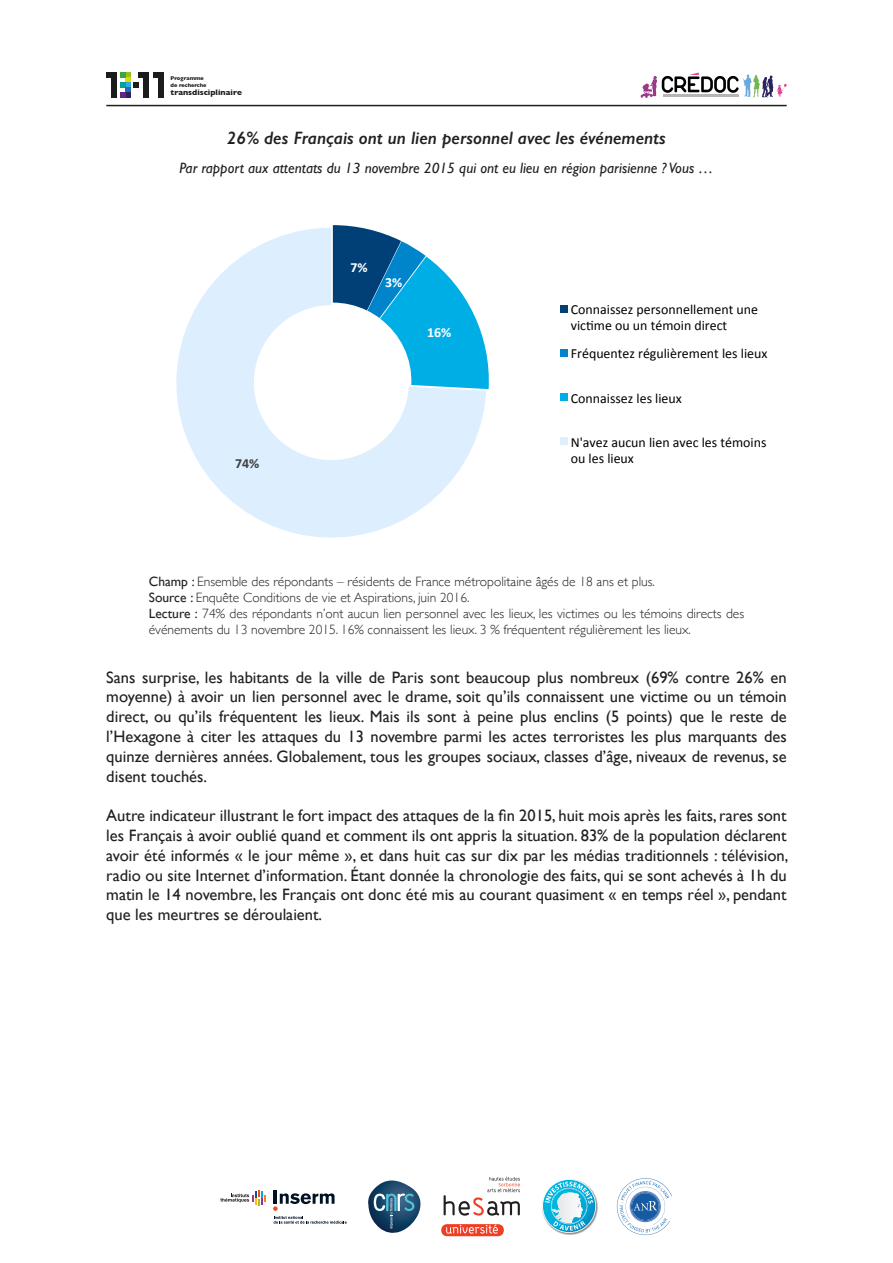
<style>
.page{position:relative;width:893px;height:1263px;background:#fff}
.page>*{position:absolute;margin:0;border:0;box-sizing:border-box;transform-origin:0 0}
.t1{font:italic 600 18px "Gill Sans";color:#231f20}
.t2{font:16.5px/19.8px "Gill Sans";color:#231f20;text-align:justify}
.t3{font:italic 15px "Gill Sans";color:#231f20}
.t4{font:13.95px/15.9px "Calibri";color:#000}
.t5{font:700 13.95px "Calibri";color:#fff}
.t6{font:700 13.95px "Calibri";color:#404040}
.t7{font:300 13.5px/16.2px "Gill Sans";color:#231f20}
.t8{font:700 8.1px "Gill Sans";color:#1c1c1c}
.t9{font:700 5.55px/6.6px "Gill Sans";color:#1c1c1c}
.s1{font-weight:400}
</style>
<div class="page">
<svg style="left:333px;top:225px;width:156px;height:164px"></svg>
<svg style="left:176px;top:228px;width:310px;height:310px"></svg>
<div style="left:560px;top:305px;width:8px;height:7px;background:#004076"></div>
<div style="left:560px;top:349px;width:8px;height:8px;background:#0084cc"></div>
<div style="left:560px;top:393px;width:8px;height:8px;background:#00aee6"></div>
<div style="left:560px;top:438px;width:8px;height:7px;background:#def"></div>
<svg style="left:106px;top:73px;width:57px;height:25px"></svg>
<hr style="left:106px;top:105px;width:681px;height:1px;background:#231f20">
<svg style="left:640px;top:73px;width:147px;height:25px"></svg>
<img style="left:368px;top:1180px;width:53px;height:53px">
<svg style="left:374px;top:1193px;width:40px;height:35px"></svg>
<svg style="left:441px;top:1224px;width:63px;height:12px"></svg>
<svg style="left:446px;top:1224px;width:52px;height:9px"></svg>
<svg style="left:443px;top:1176px;width:77px;height:40px"></svg>
<hr style="left:274px;top:1190px;width:3px;height:14px;background:#001123">
<svg style="left:273px;top:1193px;width:74px;height:30px"></svg>
<svg style="left:220px;top:1190px;width:45px;height:16px"></svg>
<svg style="left:617px;top:1178px;width:55px;height:57px"></svg>
<img style="left:542px;top:1179px;width:56px;height:56px">
<svg style="left:543px;top:1180px;width:52px;height:52px"></svg>
<p class="t9" style="left:171px;top:75px;width:37px">Programme de recherche</p>
<p class="t8" style="left:171px;top:86px;width:73px">transdisciplinaire</p>
<p class="t1" style="left:227px;top:127px;width:440px">26% des Français ont un lien personnel avec les événements</p>
<p class="t3" style="left:179px;top:160px;width:536px">Par rapport aux attentats du 13 novembre 2015 qui ont eu lieu en région parisienne ? Vous …</p>
<p class="t6" style="left:235px;top:455px;width:26px">74%</p>
<p class="t5" style="left:350px;top:259px;width:19px">7%</p>
<p class="t5" style="left:385px;top:273px;width:19px">3%</p>
<p class="t5" style="left:427px;top:323px;width:26px">16%</p>
<p class="t4" style="left:571px;top:302px;width:189px">Connaissez personnellement une vic2me ou un témoin direct</p>
<p class="t4" style="left:571px;top:346px;width:198px">Fréquentez régulièrement les lieux</p>
<p class="t4" style="left:571px;top:390px;width:113px">Connaissez les lieux</p>
<p class="t4" style="left:571px;top:434px;width:197px">N'avez aucun lien avec les témoins ou les lieux</p>
<p class="t7" style="left:149px;top:573px;width:508px"><span class="s1">Champ :</span> Ensemble des répondants – résidents de France métropolitaine âgés de 18 ans et plus.</p>
<p class="t7" style="left:149px;top:589px;width:322px"><span class="s1">Source :</span> Enquête Conditions de vie et Aspirations, juin 2016.</p>
<p class="t7" style="left:149px;top:605px;width:597px"><span class="s1">Lecture :</span> 74% des répondants n’ont aucun lien personnel avec les lieux, les victimes ou les témoins directs des événements du 13 novembre 2015. 16% connaissent les lieux. 3 % fréquentent régulièrement les lieux.</p>
<p class="t2" style="left:106px;top:667px;width:682px">Sans surprise, les habitants de la ville de Paris sont beaucoup plus nombreux (69% contre 26% en moyenne) à avoir un lien personnel avec le drame, soit qu’ils connaissent une victime ou un témoin direct, ou qu’ils fréquentent les lieux. Mais ils sont à peine plus enclins (5 points) que le reste de l’Hexagone à citer les attaques du 13 novembre parmi les actes terroristes les plus marquants des quinze dernières années. Globalement, tous les groupes sociaux, classes d’âge, niveaux de revenus, se disent touchés.</p>
<p class="t2" style="left:106px;top:805px;width:683px">Autre indicateur illustrant le fort impact des attaques de la fin 2015, huit mois après les faits, rares sont les Français à avoir oublié quand et comment ils ont appris la situation. 83% de la population déclarent avoir été informés « le jour même », et dans huit cas sur dix par les médias traditionnels : télévision, radio ou site Internet d’information. Étant donnée la chronologie des faits, qui se sont achevés à 1h du matin le 14 novembre, les Français ont donc été mis au courant quasiment « en temps réel », pendant que les meurtres se déroulaient.</p>
</div>
